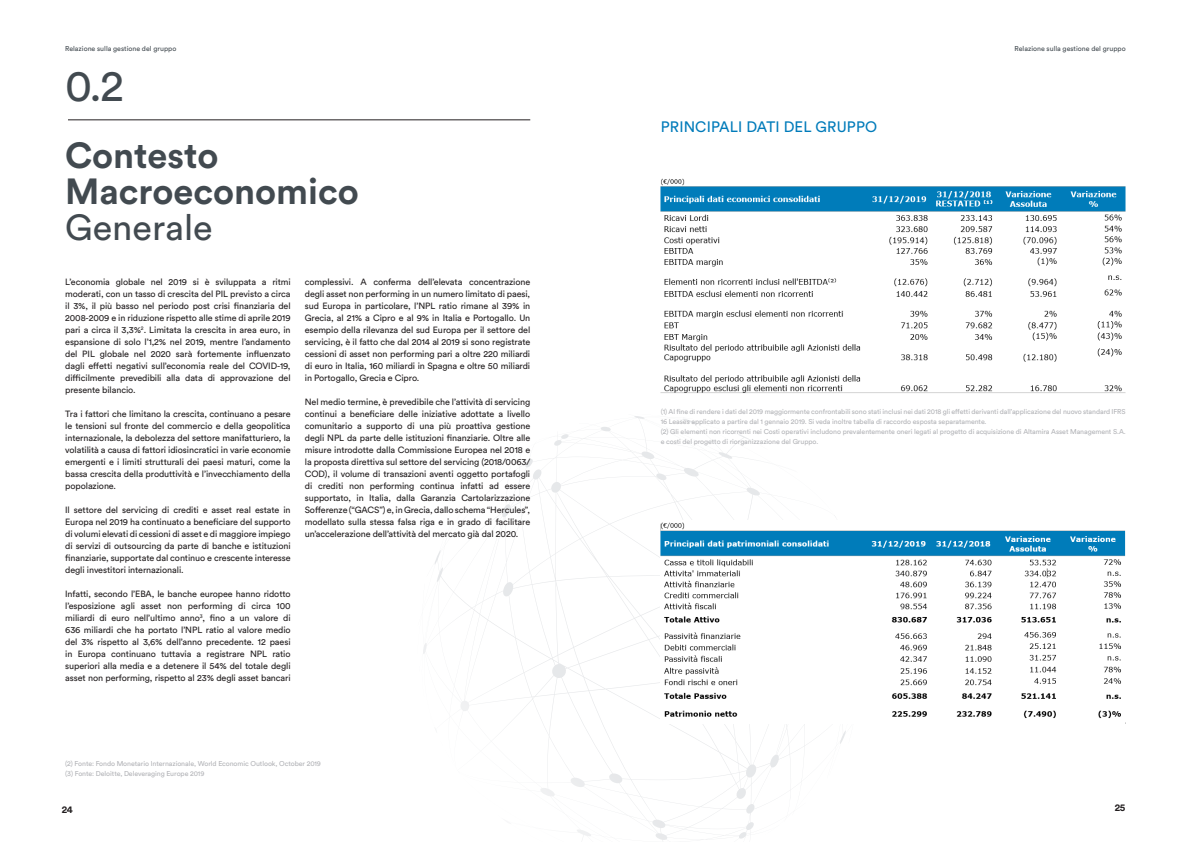
<style>
.page{position:relative;width:1191px;height:842px;background:#fff}
.page>*{position:absolute;margin:0;border:0;box-sizing:border-box;transform-origin:0 0}
.t1{font:44px "Circular Std";color:#424a50}
.t2{font:700 36px "Circular Std";color:#424a50}
.t3{font:36px "Circular Std";color:#424a50}
.t4{font:15px "Circular Std";letter-spacing:.01em;color:#007bba}
.t5{font:700 10px "Circular Std";color:#231f20}
.t6{font:9px/12px "Circular Std";letter-spacing:-.01em;color:#231f20;text-align:justify}
.t7{font:7px/10px "Circular Std";letter-spacing:-.01em;color:#b2b3b7}
.t8{font:7px "Circular Std";color:#424a50}
</style>
<div class="page">
<svg style="left:423px;top:416px;width:423px;height:425px"></svg>
<hr style="left:68px;top:120px;width:462px;height:1px;background:#231f20">
<img style="left:660px;top:178px;width:465px;height:215px">
<img style="left:660px;top:521px;width:465px;height:202px">
<p class="t8" style="left:65px;top:44px;width:113px">Relazione sulla gestione del gruppo</p>
<p class="t8" style="left:1014px;top:44px;width:113px">Relazione sulla gestione del gruppo</p>
<p class="t1" style="left:65px;top:59px;width:60px">0.2</p>
<p class="t2" style="left:65px;top:132px;width:155px">Contesto</p>
<p class="t2" style="left:65px;top:168px;width:295px">Macroeconomico</p>
<p class="t3" style="left:65px;top:206px;width:149px">Generale</p>
<p class="t6" style="left:65px;top:276px;width:227px">L’economia globale nel 2019 si è sviluppata a ritmi moderati, con un tasso di crescita del PIL previsto a circa il 3%, il più basso nel periodo post crisi finanziaria del 2008-2009 e in riduzione rispetto alle stime di aprile 2019 pari a circa il 3,3%<sup>2</sup>. Limitata la crescita in area euro, in espansione di solo l’1,2% nel 2019, mentre l’andamento del PIL globale nel 2020 sarà fortemente influenzato dagli effetti negativi sull’economia reale del COVID-19, difficilmente prevedibili alla data di approvazione del presente bilancio.</p>
<p class="t6" style="left:65px;top:408px;width:227px">Tra i fattori che limitano la crescita, continuano a pesare le tensioni sul fronte del commercio e della geopolitica internazionale, la debolezza del settore manifatturiero, la volatilità a causa di fattori idiosincratici in varie economie emergenti e i limiti strutturali dei paesi maturi, come la bassa crescita della produttività e l’invecchiamento della popolazione.</p>
<p class="t6" style="left:65px;top:504px;width:227px">Il settore del servicing di crediti e asset real estate in Europa nel 2019 ha continuato a beneficiare del supporto di volumi elevati di cessioni di asset e di maggiore impiego di servizi di outsourcing da parte di banche e istituzioni finanziarie, supportate dal continuo e crescente interesse degli investitori internazionali.</p>
<p class="t6" style="left:65px;top:588px;width:227px">Infatti, secondo l’EBA, le banche europee hanno ridotto l’esposizione agli asset non performing di circa 100 miliardi di euro nell’ultimo anno<sup>3</sup>, fino a un valore di 636 miliardi che ha portato l’NPL ratio al valore medio del 3% rispetto al 3,6% dell’anno precedente. 12 paesi in Europa continuano tuttavia a registrare NPL ratio superiori alla media e a detenere il 54% del totale degli asset non performing, rispetto al 23% degli asset bancari</p>
<p class="t6" style="left:305px;top:276px;width:227px">complessivi. A conferma dell’elevata concentrazione degli asset non performing in un numero limitato di paesi, sud Europa in particolare, l’NPL ratio rimane al 39% in Grecia, al 21% a Cipro e al 9% in Italia e Portogallo. Un esempio della rilevanza del sud Europa per il settore del servicing, è il fatto che dal 2014 al 2019 si sono registrate cessioni di asset non performing pari a oltre 220 miliardi di euro in Italia, 160 miliardi in Spagna e oltre 50 miliardi in Portogallo, Grecia e Cipro.</p>
<p class="t6" style="left:305px;top:396px;width:227px">Nel medio termine, è prevedibile che l’attività di servicing continui a beneficiare delle iniziative adottate a livello comunitario a supporto di una più proattiva gestione degli NPL da parte delle istituzioni finanziarie. Oltre alle misure introdotte dalla Commissione Europea nel 2018 e la proposta direttiva sul settore del servicing (2018/0063/ COD), il volume di transazioni aventi oggetto portafogli di crediti non performing continua infatti ad essere supportato, in Italia, dalla Garanzia Cartolarizzazione Sofferenze (“GACS”) e, in Grecia, dallo schema “Hercules”, modellato sulla stessa falsa riga e in grado di facilitare un’accelerazione dell’attività del mercato già dal 2020.</p>
<p class="t7" style="left:65px;top:758px;width:257px">(2) Fonte: Fondo Monetario Internazionale, World Economic Outlook, October 2019</p>
<p class="t7" style="left:65px;top:768px;width:141px">(3) Fonte: Deloitte, Deleveraging Europe 2019</p>
<p class="t4" style="left:661px;top:118px;width:218px">PRINCIPALI DATI DEL GRUPPO</p>
<p class="t7" style="left:660px;top:406px;width:466px">(1) Al fine di rendere i dati del 2019 maggiormente confrontabili sono stati inclusi nei dati 2018 gli effetti derivanti dall’applicazione del nuovo standard IFRS<br>16 Leases applicato a partire dal 1 gennaio 2019. Si veda inoltre tabella di raccordo esposta separatamente.</p>
<p class="t7" style="left:660px;top:426px;width:466px">(2) Gli elementi non ricorrenti nei Costi operativi includono prevalentemente oneri legati al progetto di acquisizione di Altamira Asset Management S.A. e costi del progetto di riorganizzazione del Gruppo.</p>
<p class="t5" style="left:62px;top:803px;width:12px">24</p>
<p class="t5" style="left:1114px;top:801px;width:12px">25</p>
</div>
